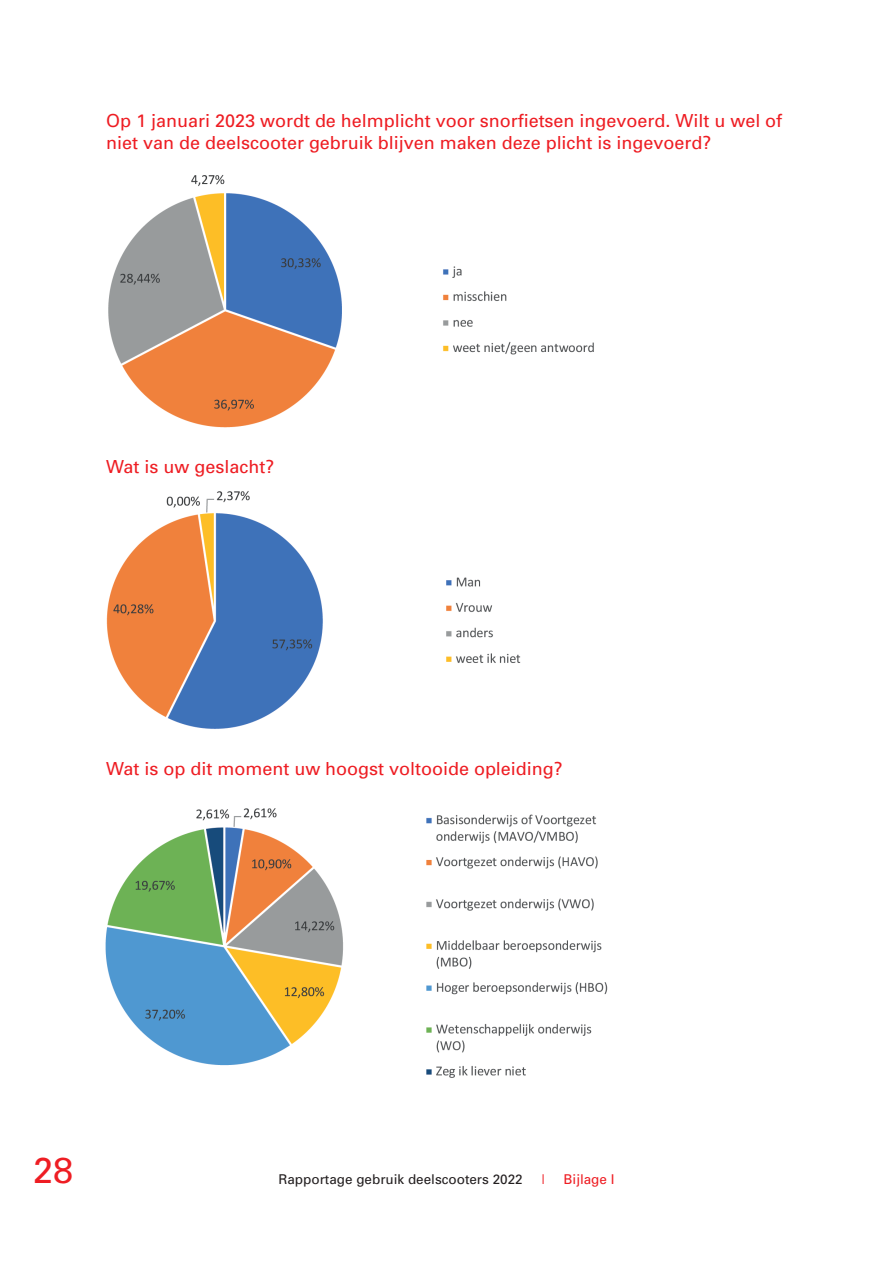
<style>
.page{position:relative;width:893px;height:1263px;background:#fff}
.page>*{position:absolute;margin:0;border:0;box-sizing:border-box;transform-origin:0 0}
.t1{font:36px "Univers";color:#ee1d23}
.t2{font:18px/21.6px "Univers";color:#ee1d23}
.t3{font:13.5px "Univers";color:#231f20}
.t4{font:13.5px "Univers";color:#ee1d23}
</style>
<div class="page">
<img style="left:108px;top:175px;width:486px;height:253px">
<img style="left:106px;top:491px;width:415px;height:238px">
<img style="left:105px;top:808px;width:503px;height:270px">
<p class="t2" style="left:106px;top:112px;width:677px">Op 1 januari 2023 wordt de helmplicht voor snorfietsen ingevoerd. Wilt u wel of niet van de deelscooter gebruik blijven maken deze plicht is ingevoerd?</p>
<p class="t2" style="left:106px;top:457px;width:170px">Wat is uw geslacht?</p>
<p class="t2" style="left:106px;top:760px;width:458px">Wat is op dit moment uw hoogst voltooide opleiding?</p>
<h1 class="t1" style="left:33px;top:1157px;width:41px">28</h1>
<p class="t3" style="left:278px;top:1175px;width:246px">Rapportage gebruik deelscooters 2022</p>
<p class="t4" style="left:541px;top:1175px;width:5px">|</p>
<p class="t4" style="left:564px;top:1175px;width:52px">Bijlage I</p>
</div>
